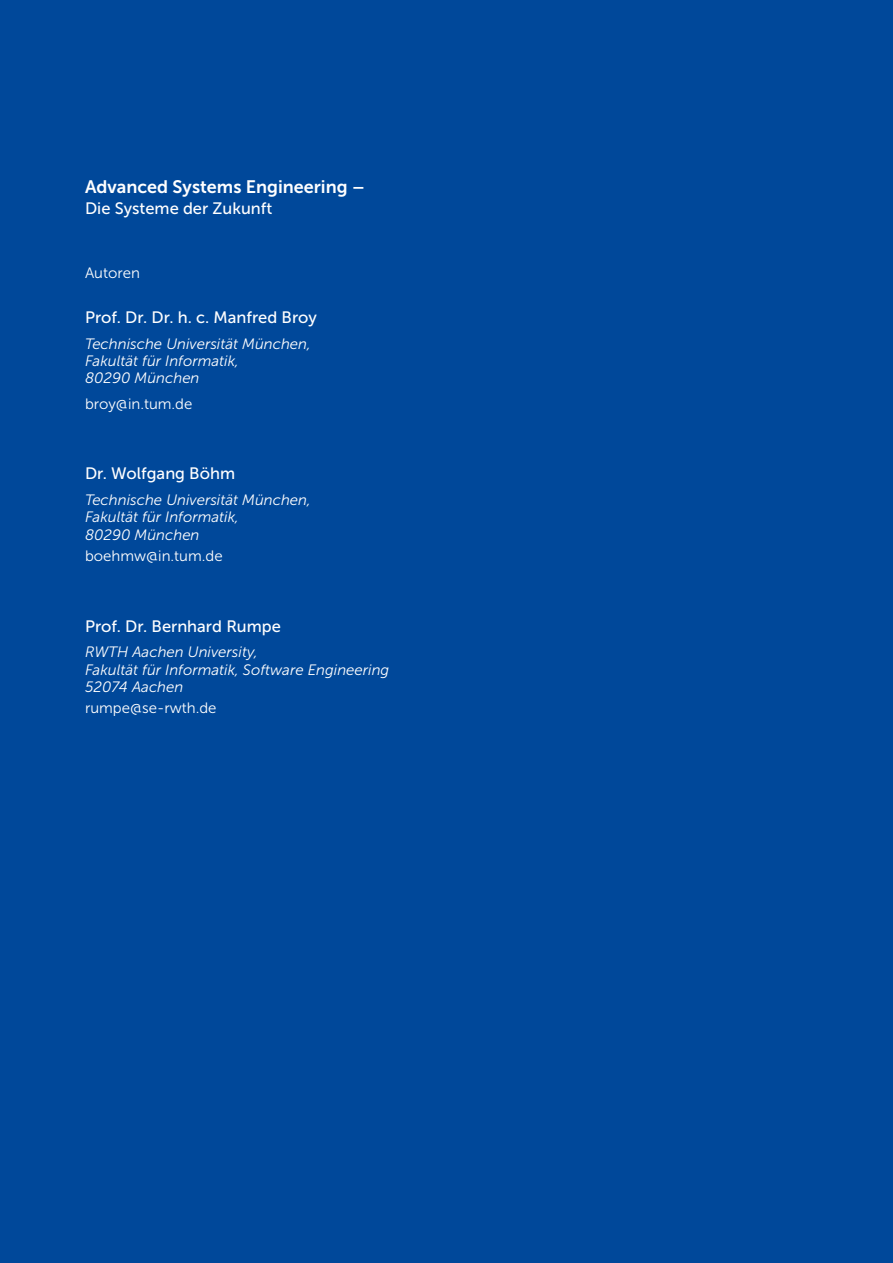
<style>
.page{position:relative;width:893px;height:1263px;background:#00489a}
.page>*{position:absolute;margin:0;border:0;box-sizing:border-box;transform-origin:0 0}
.t1{font:18px "Museo Sans 700";color:#fff}
.t2{font:16.5px "Museo Sans 500";color:#fff}
.t3{font:italic 15px/17.2px "Museo Sans 300";color:#fff}
.t4{font:15px "Museo Sans 300";color:#fff}
</style>
<div class="page">
<p class="t1" style="left:85px;top:176px;width:281px">Advanced Systems Engineering –</p>
<p class="t2" style="left:85px;top:199px;width:189px">Die Systeme der Zukunft</p>
<p class="t4" style="left:85px;top:265px;width:56px">Autoren</p>
<p class="t2" style="left:85px;top:308px;width:233px">Prof. Dr. Dr. h. c. Manfred Broy</p>
<p class="t3" style="left:85px;top:335px;width:227px">Technische Universität München,<br>Fakultät für Informatik,<br>80290 München</p>
<p class="t4" style="left:85px;top:396px;width:109px">broy@in.tum.de</p>
<p class="t2" style="left:85px;top:465px;width:152px">Dr. Wolfgang Böhm</p>
<p class="t3" style="left:85px;top:491px;width:227px">Technische Universität München,<br>Fakultät für Informatik,<br>80290 München</p>
<p class="t4" style="left:85px;top:548px;width:139px">boehmw@in.tum.de</p>
<p class="t2" style="left:85px;top:617px;width:197px">Prof. Dr. Bernhard Rumpe</p>
<p class="t3" style="left:85px;top:644px;width:306px">RWTH Aachen University,<br>Fakultät für Informatik, Software Engineering<br>52074 Aachen</p>
<p class="t4" style="left:85px;top:700px;width:133px">rumpe@se-rwth.de</p>
</div>
